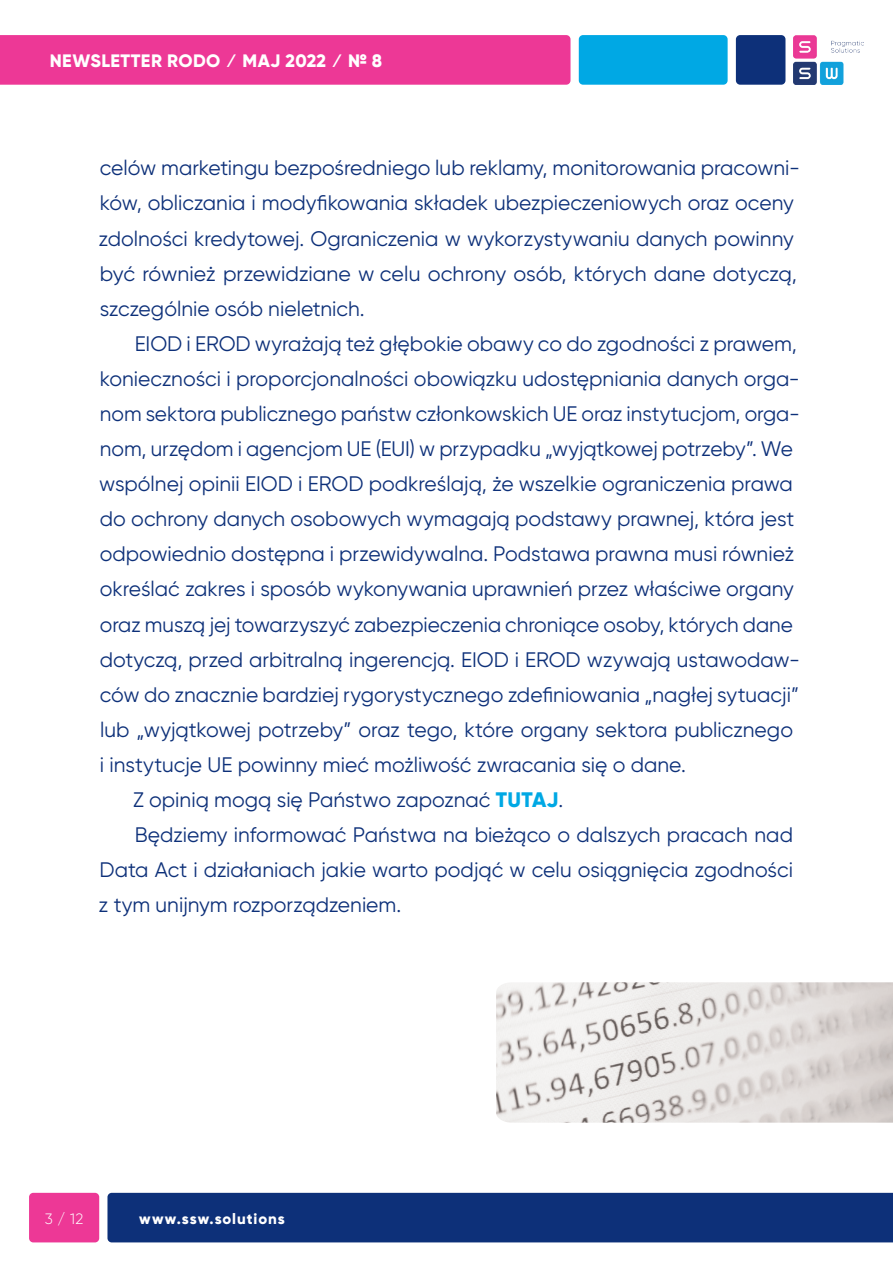
<style>
.page{position:relative;width:893px;height:1263px;background:#fff}
.page>*{position:absolute;margin:0;border:0;box-sizing:border-box;transform-origin:0 0}
.t1{font:21px/35.1px "Gilroy";color:#0d3079}
.t2{font:800 18px "Gilroy";letter-spacing:.02em;color:#fff}
.t3{font:800 15px "Gilroy";letter-spacing:.06em;color:#fff}
.t4{font:300 15px "Gilroy";color:#fff}
.s1{font-weight:800;color:#00a8e4}
</style>
<div class="page">
<div style="left:107px;top:1193px;width:786px;height:49px;background:#0d3079"></div>
<div style="left:0;top:35px;width:570px;height:50px;background:#ed3896"></div>
<div style="left:29px;top:1193px;width:70px;height:49px;background:#ed3896;border-radius:4px"></div>
<div style="left:579px;top:35px;width:149px;height:50px;background:#00a8e4;border-radius:4px"></div>
<div style="left:736px;top:35px;width:49px;height:50px;background:#0d3079;border-radius:4px"></div>
<img style="left:794px;top:35px;width:69px;height:50px">
<img style="left:496px;top:982px;width:397px;height:141px">
<p class="t2" style="left:50px;top:49px;width:334px">NEWSLETTER RODO ⁄ Maj 2022 ⁄ № 8</p>
<p class="t1" style="left:99px;top:150px;width:703px">celów marketingu bezpośredniego lub reklamy, monitorowania pracowni&shy;ków, obliczania i modyfikowania składek ubezpieczeniowych oraz oceny zdolności kredytowej. Ograniczenia w wykorzystywaniu danych powinny być również przewidziane w celu ochrony osób, których dane dotyczą, szczególnie osób nieletnich.</p>
<p class="t1" style="left:135px;top:326px;width:664px">EIOD i EROD wyrażają też głębokie obawy co do zgodności z prawem,</p>
<p class="t1" style="left:100px;top:361px;width:701px">konieczności i proporcjonalności obowiązku udostępniania danych orga-</p>
<p class="t1" style="left:100px;top:396px;width:701px">nom sektora publicznego państw członkowskich UE oraz instytucjom, orga-</p>
<p class="t1" style="left:100px;top:431px;width:695px">nom, urzędom i agencjom UE (EUI) w przypadku „wyjątkowej potrzeby”. We</p>
<p class="t1" style="left:99px;top:466px;width:695px">wspólnej opinii EIOD i EROD podkreślają, że wszelkie ograniczenia prawa</p>
<p class="t1" style="left:100px;top:501px;width:696px">do ochrony danych osobowych wymagają podstawy prawnej, która jest</p>
<p class="t1" style="left:100px;top:536px;width:696px">odpowiednio dostępna i przewidywalna. Podstawa prawna musi również</p>
<p class="t1" style="left:100px;top:571px;width:695px">określać zakres i sposób wykonywania uprawnień przez właściwe organy</p>
<p class="t1" style="left:100px;top:606px;width:695px">oraz muszą jej towarzyszyć zabezpieczenia chroniące osoby, których dane</p>
<p class="t1" style="left:100px;top:641px;width:702px">dotyczą, przed arbitralną ingerencją. EIOD i EROD wzywają ustawodaw-</p>
<p class="t1" style="left:100px;top:676px;width:701px">ców do znacznie bardziej rygorystycznego zdefiniowania „nagłej sytuacji”</p>
<p class="t1" style="left:100px;top:712px;width:695px">lub „wyjątkowej potrzeby” oraz tego, które organy sektora publicznego</p>
<p class="t1" style="left:100px;top:747px;width:588px">i instytucje UE powinny mieć możliwość zwracania się o dane.</p>
<p class="t1" style="left:133px;top:782px;width:432px">Z opinią mogą się Państwo zapoznać <span class="s1">TUTAJ</span>.</p>
<p class="t1" style="left:135px;top:817px;width:660px">Będziemy informować Państwa na bieżąco o dalszych pracach nad</p>
<p class="t1" style="left:100px;top:852px;width:695px">Data Act i działaniach jakie warto podjąć w celu osiągnięcia zgodności</p>
<p class="t1" style="left:99px;top:887px;width:304px">z tym unijnym rozporządzeniem.</p>
<p class="t4" style="left:45px;top:1209px;width:40px">3 / 12</p>
<p class="t3" style="left:139px;top:1209px;width:147px">www.ssw.solutions</p>
</div>
